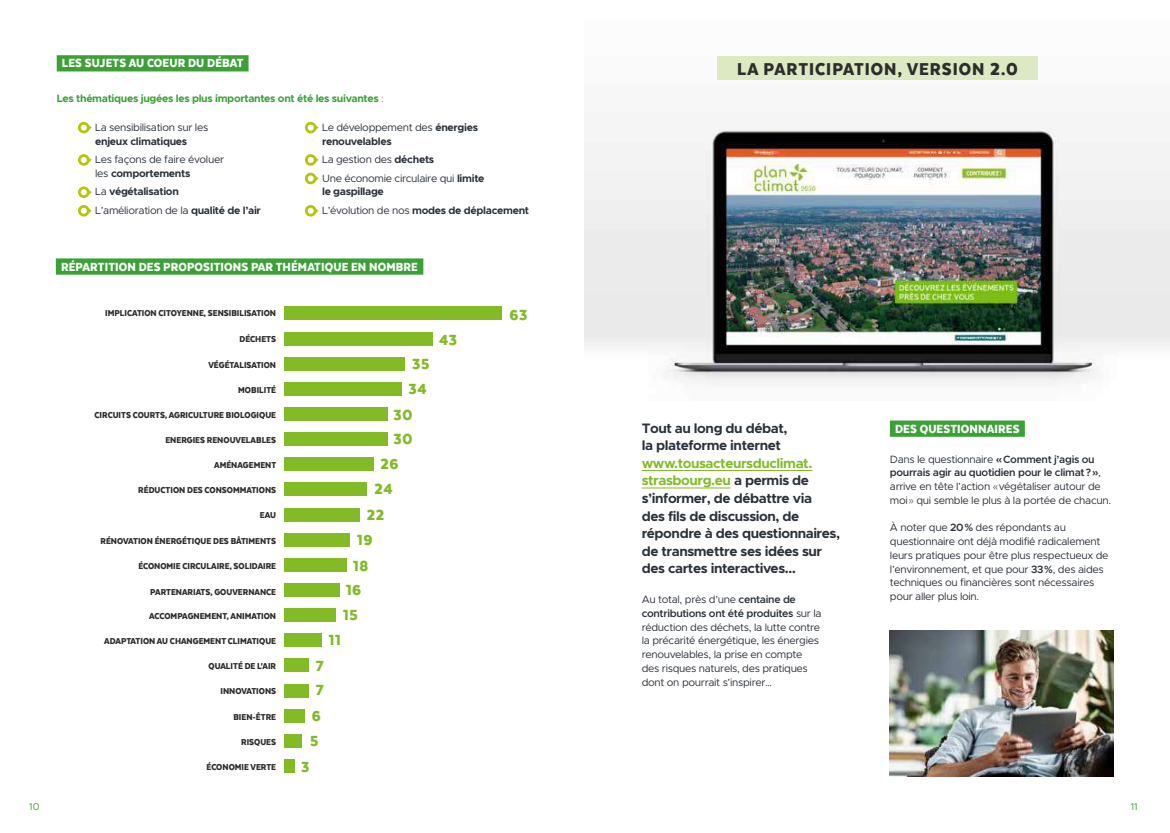
<style>
.page{position:relative;width:1170px;height:833px;background:#fff}
.page>*{position:absolute;margin:0;border:0;box-sizing:border-box;transform-origin:0 0}
.t1{font:900 20px "Texta Narrow";letter-spacing:.05em;color:#2d2d2c}
.t2{font:900 17.12px/23.8px "Texta Narrow";letter-spacing:.04em;color:#83bb26}
.t3{font:700 13.75px/17.5px "Metropolis";letter-spacing:-.03em;color:#2c323b}
.t4{font:900 13.75px "Texta Narrow";letter-spacing:.01em;color:#fff}
.t5{font:10.62px/13.8px "Metropolis";letter-spacing:-.03em;color:#2c323b}
.t6{font:700 10.62px/18.5px "Metropolis";letter-spacing:-.03em;color:#2c323b}
.t7{font:700 10.62px "Metropolis";letter-spacing:-.03em;color:#3ba136}
.t8{font:900 10px "Texta Narrow";color:#2d2d2c}
.t9{font:10px "Metropolis";color:#3ba136}
.s1{font-weight:400}
.s2{font-weight:700}
.s3{color:#83bb26}
.s4{font-weight:600}
.s5{font-family:"Gotham";font-weight:500}
.s6{font-family:"Gotham";font-weight:300}
</style>
<div class="page">
<img style="left:585px;top:56px;width:584px;height:328px">
<div style="left:57px;top:55px;width:191px;height:16px;background:#3ba136"></div>
<svg style="left:78px;top:122px;width:14px;height:11px"></svg>
<svg style="left:78px;top:154px;width:14px;height:12px"></svg>
<svg style="left:78px;top:186px;width:14px;height:12px"></svg>
<svg style="left:78px;top:205px;width:14px;height:12px"></svg>
<svg style="left:305px;top:122px;width:14px;height:11px"></svg>
<svg style="left:305px;top:154px;width:14px;height:12px"></svg>
<svg style="left:305px;top:173px;width:14px;height:11px"></svg>
<svg style="left:305px;top:205px;width:14px;height:12px"></svg>
<div style="left:284px;top:759px;width:10px;height:14px;background:#83bb26"></div>
<div style="left:284px;top:734px;width:17px;height:14px;background:#83bb26"></div>
<div style="left:284px;top:708px;width:20px;height:14px;background:#83bb26"></div>
<div style="left:284px;top:683px;width:24px;height:14px;background:#83bb26"></div>
<div style="left:284px;top:658px;width:24px;height:14px;background:#83bb26"></div>
<div style="left:284px;top:633px;width:38px;height:14px;background:#83bb26"></div>
<div style="left:284px;top:608px;width:52px;height:14px;background:#83bb26"></div>
<div style="left:284px;top:583px;width:55px;height:14px;background:#83bb26"></div>
<div style="left:284px;top:558px;width:62px;height:14px;background:#83bb26"></div>
<div style="left:284px;top:532px;width:65px;height:14px;background:#83bb26"></div>
<div style="left:284px;top:507px;width:76px;height:14px;background:#83bb26"></div>
<div style="left:284px;top:482px;width:83px;height:14px;background:#83bb26"></div>
<div style="left:284px;top:457px;width:90px;height:14px;background:#83bb26"></div>
<div style="left:284px;top:432px;width:103px;height:14px;background:#83bb26"></div>
<div style="left:284px;top:407px;width:103px;height:14px;background:#83bb26"></div>
<div style="left:284px;top:382px;width:117px;height:14px;background:#83bb26"></div>
<div style="left:284px;top:357px;width:121px;height:14px;background:#83bb26"></div>
<div style="left:284px;top:331px;width:148px;height:14px;background:#83bb26"></div>
<div style="left:284px;top:306px;width:217px;height:14px;background:#83bb26"></div>
<div style="left:56px;top:258px;width:367px;height:17px;background:#3ba136"></div>
<div style="left:717px;top:57px;width:320px;height:23px;background:#dce9c3"></div>
<hr style="left:641px;top:470px;width:171px;height:1px;background:#83bb26">
<hr style="left:641px;top:488px;width:89px;height:1px;background:#83bb26">
<div style="left:889px;top:420px;width:135px;height:17px;background:#3ba136"></div>
<img style="left:889px;top:631px;width:224px;height:145px">
<p class="t4" style="left:62px;top:56px;width:183px">LES SUJETS AU COEUR DU DÉBAT</p>
<p class="t7" style="left:57px;top:92px;width:329px">Les thématiques jugées les plus importantes ont été les suivantes <span class="s1">:</span></p>
<p class="t5" style="left:95px;top:120px;width:115px">La sensibilisation sur les</p>
<p class="t6" style="left:95px;top:132px;width:94px">enjeux climatiques</p>
<p class="t5" style="left:95px;top:152px;width:130px">Les façons de faire évoluer les <span class="s2">comportements</span></p>
<p class="t6" style="left:95px;top:182px;width:167px"><span class="s1">La</span> végétalisation<br><span class="s1">L’amélioration de la</span> qualité de l’air</p>
<p class="t6" style="left:322px;top:120px;width:157px;line-height:13.8px"><span class="s1">Le développement des</span> énergies renouvelables</p>
<p class="t5" style="left:322px;top:150px;width:164px;line-height:18.5px">La gestion des <span class="s2">déchets<br></span>Une économie circulaire qui <span class="s2">limite</span></p>
<p class="t6" style="left:322px;top:182px;width:208px">le gaspillage<br><span class="s1">L’évolution de nos</span> modes de déplacement</p>
<p class="t4" style="left:61px;top:259px;width:358px">RÉPARTITION DES PROPOSITIONS PAR THÉMATIQUE EN NOMBRE</p>
<p class="t8" style="left:105px;top:307px;width:172px">IMPLICATION CITOYENNE, SENSIBILISATION</p>
<p class="t8" style="left:239px;top:334px;width:38px">DÉCHETS</p>
<p class="t8" style="left:208px;top:359px;width:69px">VÉGÉTALISATION</p>
<p class="t8" style="left:238px;top:384px;width:39px">MOBILITÉ</p>
<p class="t8" style="left:95px;top:409px;width:183px">CIRCUITS COURTS, AGRICULTURE BIOLOGIQUE</p>
<p class="t8" style="left:165px;top:435px;width:112px">ENERGIES RENOUVELABLES</p>
<p class="t8" style="left:214px;top:460px;width:64px">AMÉNAGEMENT</p>
<p class="t8" style="left:138px;top:485px;width:139px">RÉDUCTION DES CONSOMMATIONS</p>
<p class="t8" style="left:260px;top:510px;width:18px">EAU</p>
<p class="t8" style="left:100px;top:535px;width:177px">RÉNOVATION ÉNERGÉTIQUE DES BÂTIMENTS</p>
<p class="t8" style="left:138px;top:560px;width:139px">ÉCONOMIE CIRCULAIRE, SOLIDAIRE</p>
<p class="t8" style="left:150px;top:587px;width:127px">PARTENARIATS, GOUVERNANCE</p>
<p class="t8" style="left:149px;top:611px;width:128px">ACCOMPAGNEMENT, ANIMATION</p>
<p class="t8" style="left:104px;top:636px;width:173px">ADAPTATION AU CHANGEMENT CLIMATIQUE</p>
<p class="t8" style="left:208px;top:661px;width:69px">QUALITÉ DE L’AIR</p>
<p class="t8" style="left:220px;top:686px;width:57px">INNOVATIONS</p>
<p class="t8" style="left:233px;top:711px;width:44px">BIEN-ÊTRE</p>
<p class="t8" style="left:241px;top:736px;width:36px">RISQUES</p>
<p class="t8" style="left:206px;top:761px;width:71px">ÉCONOMIE VERTE</p>
<h2 class="t2" style="left:412px;top:352px;width:19px">35</h2>
<h2 class="t2" style="left:408px;top:376px;width:20px">34</h2>
<h2 class="t2" style="left:393px;top:402px;width:20px">30</h2>
<h2 class="t2" style="left:393px;top:427px;width:20px">30</h2>
<h2 class="t2" style="left:380px;top:451px;width:20px">26</h2>
<h2 class="t2" style="left:374px;top:477px;width:20px">24</h2>
<h2 class="t2" style="left:367px;top:502px;width:19px">22</h2>
<h2 class="t2" style="left:357px;top:527px;width:17px">19</h2>
<h2 class="t2" style="left:353px;top:553px;width:17px">18</h2>
<h2 class="t2" style="left:346px;top:578px;width:17px">16</h2>
<h2 class="t2" style="left:343px;top:603px;width:16px">15</h2>
<h2 class="t2" style="left:329px;top:628px;width:13px">11</h2>
<h2 class="t2" style="left:316px;top:654px;width:9px">7<br>7</h2>
<h2 class="t2" style="left:310px;top:702px;width:12px;line-height:25.4px">6<br>5</h2>
<h2 class="t2" style="left:301px;top:754px;width:10px">3</h2>
<h2 class="t2" style="left:439px;top:328px;width:20px">43</h2>
<h2 class="t2" style="left:509px;top:303px;width:20px">63</h2>
<h1 class="t1" style="left:737px;top:59px;width:282px">LA PARTICIPATION, VERSION 2.0</h1>
<p class="t3" style="left:641px;top:419px;width:147px">Tout au long du débat, la plateforme internet</p>
<p class="t3" style="left:641px;top:454px;width:200px"><span class="s3">www.tousacteursduclimat. strasbourg.eu</span> a permis de s’informer, de débattre via<br>des fils de discussion, de répondre à des questionnaires, de transmettre ses idées sur des cartes interactives…</p>
<p class="t5" style="left:641px;top:592px;width:181px">Au total, près d’une <span class="s4">centaine de contributions ont été produites</span> sur la réduction des déchets, la lutte contre la précarité énergétique, les énergies renouvelables, la prise en compte des risques naturels, des pratiques dont on pourrait s’inspirer…</p>
<p class="t4" style="left:895px;top:421px;width:126px">DES QUESTIONNAIRES</p>
<p class="t5" style="left:889px;top:452px;width:223px">Dans le questionnaire <span class="s5">«</span><span class="s4">Comment j’agis ou pourrais agir au quotidien pour le climat?</span><span class="s5">»</span>, arrive en tête l’action <span class="s6">«</span>végétaliser autour de moi<span class="s6">»</span> qui semble le plus à la portée de chacun.</p>
<p class="t5" style="left:889px;top:521px;width:220px">À noter que <span class="s4">20%</span> des répondants au questionnaire ont déjà modifié radicalement leurs pratiques pour être plus respectueux de l’environnement, et que pour <span class="s4">33%</span>, des aides techniques ou financières sont nécessaires pour aller plus loin.</p>
<p class="t9" style="left:29px;top:800px;width:12px">10</p>
<p class="t9" style="left:1130px;top:800px;width:9px">11</p>
</div>
